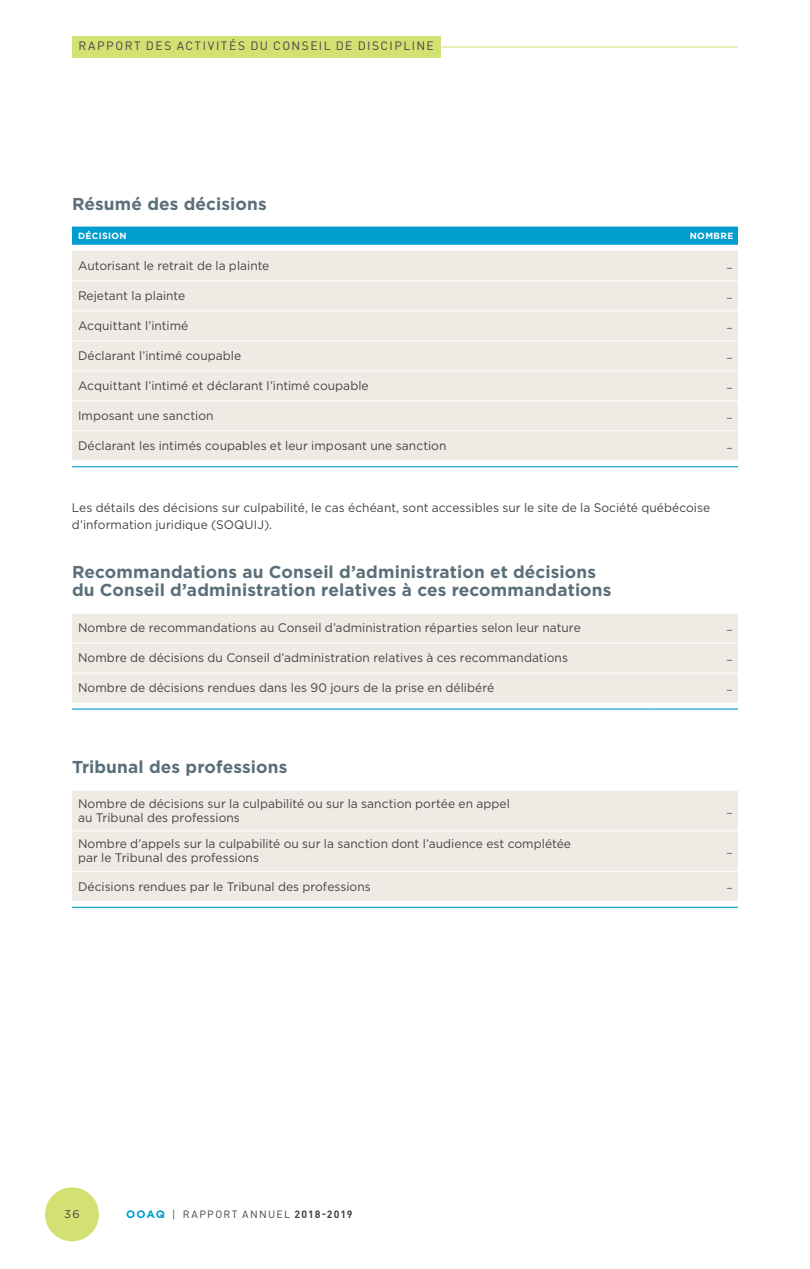
<style>
.page{position:relative;width:810px;height:1269px;background:#fff}
.page>*{position:absolute;margin:0;border:0;box-sizing:border-box;transform-origin:0 0}
.t1{font:700 17.25px/18.8px "Gotham HTF";letter-spacing:.01em;color:#5a6f7a}
.t2{font:12.3px/17.2px "Gotham HTF";letter-spacing:.005em;color:#434345}
.t3{font:300 12.3px "Montserrat";color:#434345}
.t4{font:12px "DIN Pro";letter-spacing:.125em;color:#434345}
.t5{font:11.25px "Gotham HTF";color:#434345}
.t6{font:10.5px "DIN Pro";letter-spacing:.13em;color:#434345}
.t7{font:700 9px "Gotham HTF";letter-spacing:.04em;color:#fff}
.s1{font-family:"Gotham HTF";font-weight:700;font-size:10.8px;color:#009dcf}
.s2{font-family:"Gotham HTF"}
.s3{font-weight:700}
</style>
<div class="page">
<div style="left:72px;top:227px;width:666px;height:18px;background:#009dcf"></div>
<div style="left:72px;top:251px;width:666px;height:209px;background:#efeae4"></div>
<hr style="left:542px;top:280px;width:196px;height:1px;background:#fff">
<hr style="left:542px;top:310px;width:196px;height:1px;background:#fff">
<hr style="left:542px;top:340px;width:196px;height:1px;background:#fff">
<hr style="left:542px;top:370px;width:196px;height:1px;background:#fff">
<hr style="left:542px;top:400px;width:196px;height:1px;background:#fff">
<hr style="left:542px;top:430px;width:196px;height:1px;background:#fff">
<hr style="left:72px;top:280px;width:470px;height:1px;background:#fff">
<hr style="left:72px;top:466px;width:470px;height:1px;background:#009dcf">
<hr style="left:542px;top:466px;width:196px;height:1px;background:#009dcf">
<hr style="left:72px;top:310px;width:470px;height:1px;background:#fff">
<hr style="left:72px;top:340px;width:470px;height:1px;background:#fff">
<hr style="left:72px;top:370px;width:470px;height:1px;background:#fff">
<hr style="left:72px;top:400px;width:470px;height:1px;background:#fff">
<hr style="left:72px;top:430px;width:470px;height:1px;background:#fff">
<div style="left:72px;top:614px;width:666px;height:89px;background:#efeae4"></div>
<svg style="left:72px;top:708px;width:666px;height:1px"></svg>
<hr style="left:652px;top:643px;width:86px;height:1px;background:#fff">
<hr style="left:652px;top:673px;width:86px;height:1px;background:#fff">
<hr style="left:72px;top:643px;width:580px;height:1px;background:#fff">
<hr style="left:72px;top:673px;width:580px;height:1px;background:#fff">
<hr style="left:72px;top:709px;width:580px;height:1px;background:#009dcf">
<hr style="left:652px;top:709px;width:86px;height:1px;background:#009dcf">
<div style="left:72px;top:791px;width:666px;height:110px;background:#efeae4"></div>
<svg style="left:72px;top:906px;width:666px;height:1px"></svg>
<hr style="left:666px;top:830px;width:72px;height:1px;background:#fff">
<hr style="left:666px;top:871px;width:72px;height:1px;background:#fff">
<hr style="left:72px;top:830px;width:594px;height:1px;background:#fff">
<hr style="left:72px;top:871px;width:594px;height:1px;background:#fff">
<hr style="left:72px;top:907px;width:594px;height:1px;background:#009dcf">
<hr style="left:666px;top:907px;width:72px;height:1px;background:#009dcf">
<hr style="left:72px;top:46px;width:666px;height:2px;background:#d3e173">
<div style="left:72px;top:36px;width:369px;height:21px;background:#d3e173"></div>
<div style="left:45px;top:1187px;width:54px;height:54px;background:#d3e173;border-radius:50%"></div>
<p class="t4" style="left:78px;top:38px;width:357px">RAPPORT DES ACTIVITÉS DU CONSEIL DE DISCIPLINE</p>
<h1 class="t1" style="left:72px;top:194px;width:196px">Résumé des décisions</h1>
<p class="t7" style="left:78px;top:230px;width:50px">DÉCISION</p>
<p class="t7" style="left:690px;top:230px;width:45px">NOMBRE</p>
<p class="t2" style="left:78px;top:257px;width:193px">Autorisant le retrait de la plainte</p>
<p class="t3" style="left:727px;top:258px;width:6px">–</p>
<p class="t2" style="left:78px;top:287px;width:109px">Rejetant la plainte</p>
<p class="t3" style="left:727px;top:288px;width:6px">–</p>
<p class="t2" style="left:78px;top:317px;width:112px">Acquittant l’intimé</p>
<p class="t3" style="left:727px;top:318px;width:6px">–</p>
<p class="t2" style="left:78px;top:347px;width:165px">Déclarant l’intimé coupable</p>
<p class="t3" style="left:727px;top:348px;width:6px">–</p>
<p class="t2" style="left:78px;top:377px;width:292px">Acquittant l’intimé et déclarant l’intimé coupable</p>
<p class="t3" style="left:727px;top:378px;width:6px">–</p>
<p class="t2" style="left:78px;top:407px;width:137px">Imposant une sanction</p>
<p class="t3" style="left:727px;top:408px;width:6px">–</p>
<p class="t2" style="left:78px;top:437px;width:370px">Déclarant les intimés coupables et leur imposant une sanction</p>
<p class="t3" style="left:727px;top:438px;width:6px">–</p>
<p class="t2" style="left:72px;top:498px;width:640px">Les détails des décisions sur culpabilité, le cas échéant, sont accessibles sur le site de la Société québécoise d’information juridique (SOQUIJ).</p>
<h1 class="t1" style="left:72px;top:562px;width:541px">Recommandations au Conseil d’administration et décisions du Conseil d’administration relatives à ces recommandations</h1>
<p class="t2" style="left:78px;top:619px;width:504px">Nombre de recommandations au Conseil d’administration réparties selon leur nature</p>
<p class="t3" style="left:727px;top:620px;width:6px">–</p>
<p class="t2" style="left:78px;top:649px;width:492px">Nombre de décisions du Conseil d’administration relatives à ces recommandations</p>
<p class="t3" style="left:727px;top:650px;width:6px">–</p>
<p class="t2" style="left:78px;top:679px;width:418px">Nombre de décisions rendues dans les 90 jours de la prise en délibéré</p>
<p class="t3" style="left:727px;top:680px;width:6px">–</p>
<h1 class="t1" style="left:72px;top:758px;width:217px">Tribunal des professions</h1>
<p class="t2" style="left:78px;top:797px;width:433px;line-height:13.8px">Nombre de décisions sur la culpabilité ou sur la sanction portée en appel au Tribunal des professions</p>
<p class="t2" style="left:78px;top:837px;width:495px;line-height:14px">Nombre d’appels sur la culpabilité ou sur la sanction dont l’audience est complétée par le Tribunal des professions</p>
<p class="t3" style="left:727px;top:803px;width:6px">–</p>
<p class="t3" style="left:727px;top:843px;width:6px">–</p>
<p class="t2" style="left:78px;top:878px;width:294px">Décisions rendues par le Tribunal des professions</p>
<p class="t3" style="left:727px;top:878px;width:6px">–</p>
<p class="t5" style="left:64px;top:1208px;width:17px">36</p>
<p class="t6" style="left:126px;top:1207px;width:228px"><span class="s1">OOAQ</span> <span class="s2">|</span> RAPPORT ANNUEL <span class="s3">2018-2019</span></p>
</div>
